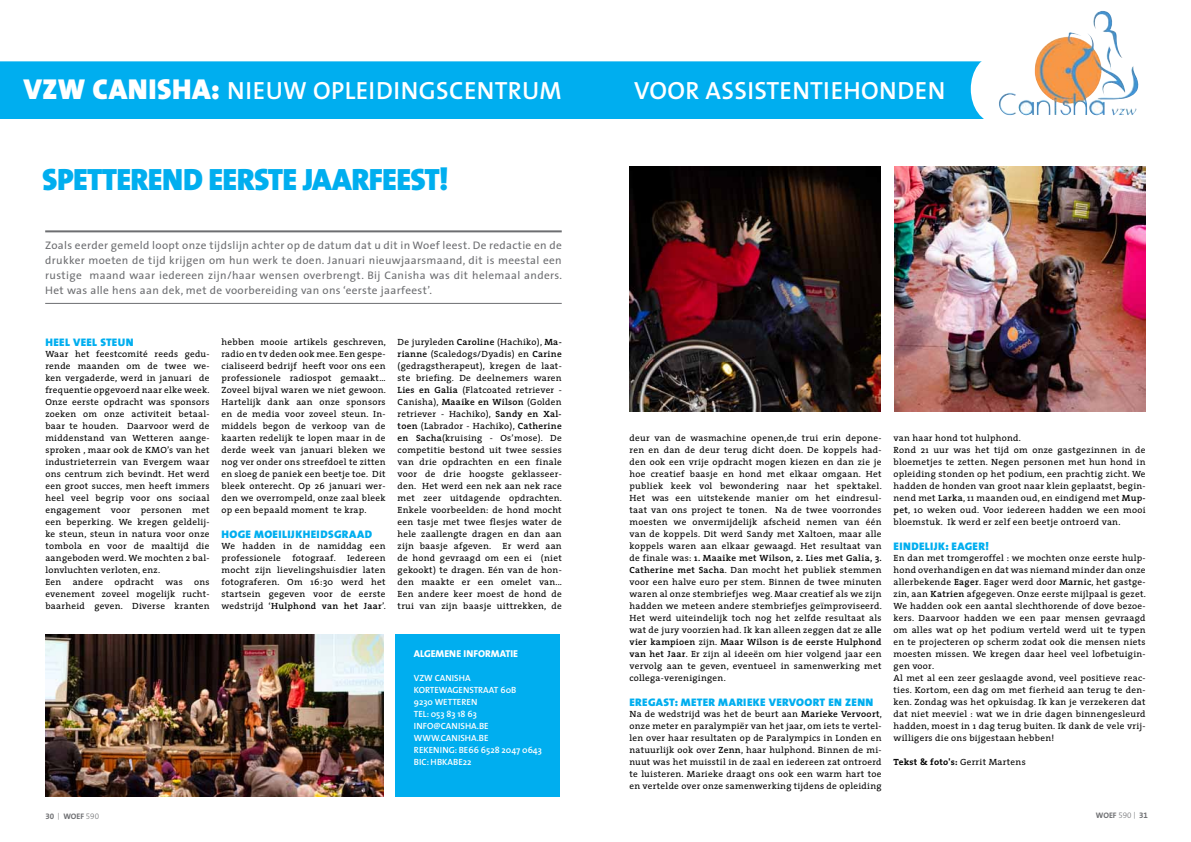
<style>
.page{position:relative;width:1191px;height:842px;background:#fff}
.page>*{position:absolute;margin:0;border:0;box-sizing:border-box;transform-origin:0 0}
.t1{font:900 31px "The Sans";letter-spacing:-.02em;color:#00aeef}
.t2{font:600 25px "The Sans";letter-spacing:.015em;color:#fff}
.t3{font:11px/15px "The Sans";letter-spacing:.03em;color:#6d6e71;text-align:justify}
.t4{font:900 11px "The Sans";letter-spacing:.03em;color:#00aeef}
.t5{font:800 10px "The Sans";color:#fff}
.t6{font:9px/12px "The Serif";letter-spacing:.03em;color:#000;text-align:justify}
.t7{font:600 9px/12px "The Sans";color:#fff}
.t8{font:700 9px "The Serif";letter-spacing:.03em;color:#000}
.t9{font:700 8px "The Sans";color:#6d6e71}
.s1{font-weight:900;font-size:29px}
.s2{font-weight:600}
.s3{font-family:"The Sans Bold Expert";font-weight:400}
.s4{font-weight:300;font-size:6.8px}
.s5{font-family:"The Sans Light Expert";font-weight:400}
.s6{font-weight:400}
</style>
<div class="page">
<div style="left:0;top:61px;width:982px;height:58px;background:#00aeef"></div>
<hr style="left:45px;top:230px;width:517px;height:2px;background:#6d6e71">
<hr style="left:45px;top:303px;width:517px;height:1px;background:#6d6e71">
<div style="left:970px;top:55px;width:49px;height:68px;background:#fff;border-radius:50%"></div>
<img style="left:1034px;top:11px;width:91px;height:104px">
<div style="left:395px;top:634px;width:164px;height:162px;background:#00aeef"></div>
<img style="left:45px;top:634px;width:338px;height:163px">
<img style="left:894px;top:167px;width:251px;height:244px">
<img style="left:629px;top:167px;width:252px;height:244px">
<h2 class="t2" style="left:24px;top:70px;width:539px"><span class="s1">VZW CANISHA:</span> NIEUW OPLEIDINGSCENTRUM</h2>
<h2 class="t2" style="left:634px;top:70px;width:309px">VOOR ASSISTENTIEHON DEN</h2>
<h1 class="t1" style="left:42px;top:154px;width:408px">SPETTEREND EERSTE JAARFEEST!</h1>
<p class="t3" style="left:45px;top:238px;width:518px">Zoals eerder gemeld loopt onze tijdslijn achter op de datum dat u dit in Woef leest. De redactie en de drukker moeten de tijd krijgen om hun werk te doen. Januari nieuwjaarsmaand, dit is meestal een rustige maand waar iedereen zijn/haar wensen overbrengt. Bij Canisha was dit helemaal anders.<br>Het was alle hens aan dek, met de voorbereiding van ons ‘eerste jaarfeest’.</p>
<p class="t4" style="left:45px;top:333px;width:89px">HEEL VEEL STEUN</p>
<p class="t6" style="left:45px;top:348px;width:166px;text-align:left">Waar het feestcomité reeds gedu&shy;rende maanden om de twee we&shy;ken vergaderde, werd in januari de frequentie opgevoerd naar elke week.<br>Onze eerste opdracht was sponsors zoeken om onze activiteit betaal&shy;baar te houden. Daarvoor werd de middenstand van Wetteren aange&shy;sproken , maar ook de KMO’s van het industrieterrein van Evergem waar ons centrum zich bevindt. Het werd een groot succes, men heeft immers heel veel begrip voor ons sociaal engagement voor personen met een beperking. We kregen geldelij&shy;ke steun, steun in natura voor onze tombola en voor de maaltijd die aangeboden werd. We mochten 2 bal&shy;lonvluchten verloten, enz.<br>Een</p>
<p class="t6" style="left:73px;top:576px;width:32px">andere</p>
<p class="t6" style="left:115px;top:576px;width:41px">opdracht</p>
<p class="t6" style="left:165px;top:576px;width:19px">was</p>
<p class="t6" style="left:45px;top:576px;width:166px;text-indent:149px">ons evenement zoveel mogelijk rucht&shy;baarheid geven. Diverse kranten</p>
<p class="t6" style="left:221px;top:336px;width:166px">hebben mooie artikels geschreven, radio en tv deden ook mee. Een gespe&shy;cialiseerd bedrijf heeft voor ons een professionele radiospot gemaakt… Zoveel bijval waren we niet gewoon.<br>Hartelijk dank aan onze sponsors en de media voor zoveel steun. In&shy;middels begon de verkoop van de kaarten redelijk te lopen maar in de derde week van januari bleken we nog ver onder ons streefdoel te zitten en sloeg de paniek een beetje toe. Dit bleek onterecht. Op 26 januari wer&shy;den we overrompeld, onze zaal bleek op een bepaald moment te krap.</p>
<p class="t4" style="left:221px;top:525px;width:152px">HOGE MOEILIJKHEIDSGRAAD</p>
<p class="t6" style="left:221px;top:540px;width:166px">We hadden in de namiddag een professionele</p>
<p class="t6" style="left:221px;top:552px;width:166px;text-indent:71px">fotograaf. Iedereen mocht zijn lievelingshuisdier laten fotograferen. Om 16:30 werd het startsein gegeven voor de eerste wedstrijd ‘<span class="s2">Hulphond van het Jaar</span>’.</p>
<p class="t6" style="left:397px;top:336px;width:166px">De juryleden <span class="s2">Caroline</span> (Hachiko), <span class="s2">Ma&shy;rianne</span> (Scaledogs/Dyadis) en <span class="s2">Carine </span>(gedragstherapeut), kregen de laat&shy;ste briefing. De deelnemers waren <span class="s2">Lies en Galia</span> (Flatcoated retriever - Canisha), <span class="s2">Maaike en Wilson</span> (Golden retriever - Hachiko), <span class="s2">Sandy en Xal&shy;toen</span> (Labrador - Hachiko), <span class="s2">Catherine en Sacha</span>(kruising - Os’mose). De competitie bestond uit twee sessies van drie opdrachten en een finale voor de drie hoogste geklasseer&shy;den. Het werd een nek aan nek race met zeer uitdagende opdrachten.<br>Enkele voorbeelden: de hond mocht een tasje met twee flesjes water de hele zaallengte dragen en dan aan zijn baasje afgeven. Er werd aan de hond gevraagd om een ei (niet gekookt) te dragen. Eén van de hon&shy;den maakte er een omelet van...<br>Een andere keer moest de hond de trui van zijn baasje uittrekken, de</p>
<p class="t5" style="left:414px;top:646px;width:106px">ALGEMENE INFORMATIE</p>
<p class="t7" style="left:414px;top:672px;width:130px">VZW CAN ISHA<br>KORTEWAGEN STRAAT 60B<br>9230 WETTEREN<br>TEL: 053 83 18 63<br>IN FO@CAN ISHA.BE<br>WWW.CAN ISHA.BE<br>REKEN ING: BE66 6528 2047 0643<br>BIC: H BKABE22</p>
<p class="t9" style="left:45px;top:809px;width:55px"><span class="s3">30</span> <span class="s4">|</span> WOEF <span class="s5">590</span></p>
<p class="t6" style="left:629px;top:432px;width:254px">deur van de wasmachine openen,de trui erin depone&shy;ren en dan de deur terug dicht doen. De koppels had&shy;den ook een vrije opdracht mogen kiezen en dan zie je hoe creatief baasje en hond met elkaar omgaan. Het publiek keek vol bewondering naar het spektakel.<br>Het was een uitstekende manier om het eindresul&shy;taat van ons project te tonen. Na de twee voorrondes moesten we onvermijdelijk afscheid nemen van één van de koppels. Dit werd Sandy met Xaltoen, maar alle koppels waren aan elkaar gewaagd. Het resultaat van de finale was: <span class="s2">1. Maaike met Wilson, 2. Lies met Galia, 3.<br>Catherine met Sacha</span>. Dan mocht het publiek stemmen voor een halve euro per stem. Binnen de twee minuten waren al onze stembriefjes weg. Maar creatief als we zijn hadden we meteen andere stembriefjes geïmproviseerd.<br>Het werd uiteindelijk toch nog het zelfde resultaat als wat de jury voorzien had. Ik kan alleen zeggen dat ze <span class="s2">alle vier kampioen</span> zijn. <span class="s2">Maar Wilson is de eerste Hulphond van het Jaar</span>. Er zijn al ideeën om hier volgend jaar een vervolg aan te geven, eventueel in samenwerking met collega-verenigingen.</p>
<p class="t4" style="left:629px;top:693px;width:237px">EREGAST: METER MARIEKE VERVOORT EN ZENN</p>
<p class="t6" style="left:629px;top:708px;width:254px">Na de wedstrijd was het de beurt aan <span class="s2">Marieke Vervoort</span>, onze meter en paralympiër van het jaar, om iets te vertel&shy;len over haar resultaten op de Paralympics in Londen en natuurlijk ook over <span class="s2">Zenn</span>, haar hulphond. Binnen de mi&shy;nuut was het muisstil in de zaal en iedereen zat ontroerd te luisteren. Marieke draagt ons ook een warm hart toe en vertelde over onze samenwerking tijdens de opleiding</p>
<p class="t6" style="left:893px;top:432px;width:253px;text-align:left">van haar hond tot hulphond.<br>Rond 21 uur was het tijd om onze gastgezinnen in de bloemetjes te zetten. Negen personen met hun hond in opleiding stonden op het podium, een prachtig zicht. We hadden de honden van groot naar klein geplaatst, begin&shy;nend met <span class="s2">Larka</span>, 11 maanden oud, en eindigend met <span class="s2">Mup&shy;pet</span>, 10 weken oud. Voor iedereen hadden we een mooi bloemstuk. Ik werd er zelf een beetje ontroerd van.</p>
<p class="t4" style="left:893px;top:537px;width:97px">EIN DELIJK: EAGER!</p>
<p class="t6" style="left:893px;top:552px;width:254px;text-align:left">En dan met tromgeroffel : we mochten onze eerste hulp&shy;hond overhandigen en dat was niemand minder dan onze allerbekende <span class="s2">Eager</span>. Eager werd door <span class="s2">Marnic</span>, het gastge&shy;zin, aan <span class="s2">Katrien</span> afgegeven. Onze eerste mijlpaal is gezet.<br>We hadden ook een aantal slechthorende of dove bezoe&shy;kers. Daarvoor hadden we een paar mensen gevraagd om alles wat op het podium verteld werd uit te typen en te projecteren op scherm zodat ook die mensen niets moesten missen. We kregen daar heel veel lofbetuigin&shy;gen voor.<br>Al met al een zeer geslaagde avond, veel positieve reac&shy;ties. Kortom, een dag om met fierheid aan terug te den&shy;ken. Zondag was het opkuisdag. Ik kan je verzekeren dat dat niet meeviel : wat we in drie dagen binnengesleurd hadden, moest in 1 dag terug buiten. Ik dank de vele vrij&shy;willigers die ons bijgestaan hebben!</p>
<p class="t8" style="left:893px;top:755px;width:134px">Tekst &amp; foto's: <span class="s6">Gerrit Martens</span></p>
<p class="t9" style="left:1096px;top:809px;width:53px">WOEF <span class="s5">590</span> <span class="s4">|</span> <span class="s3">31</span></p>
</div>
